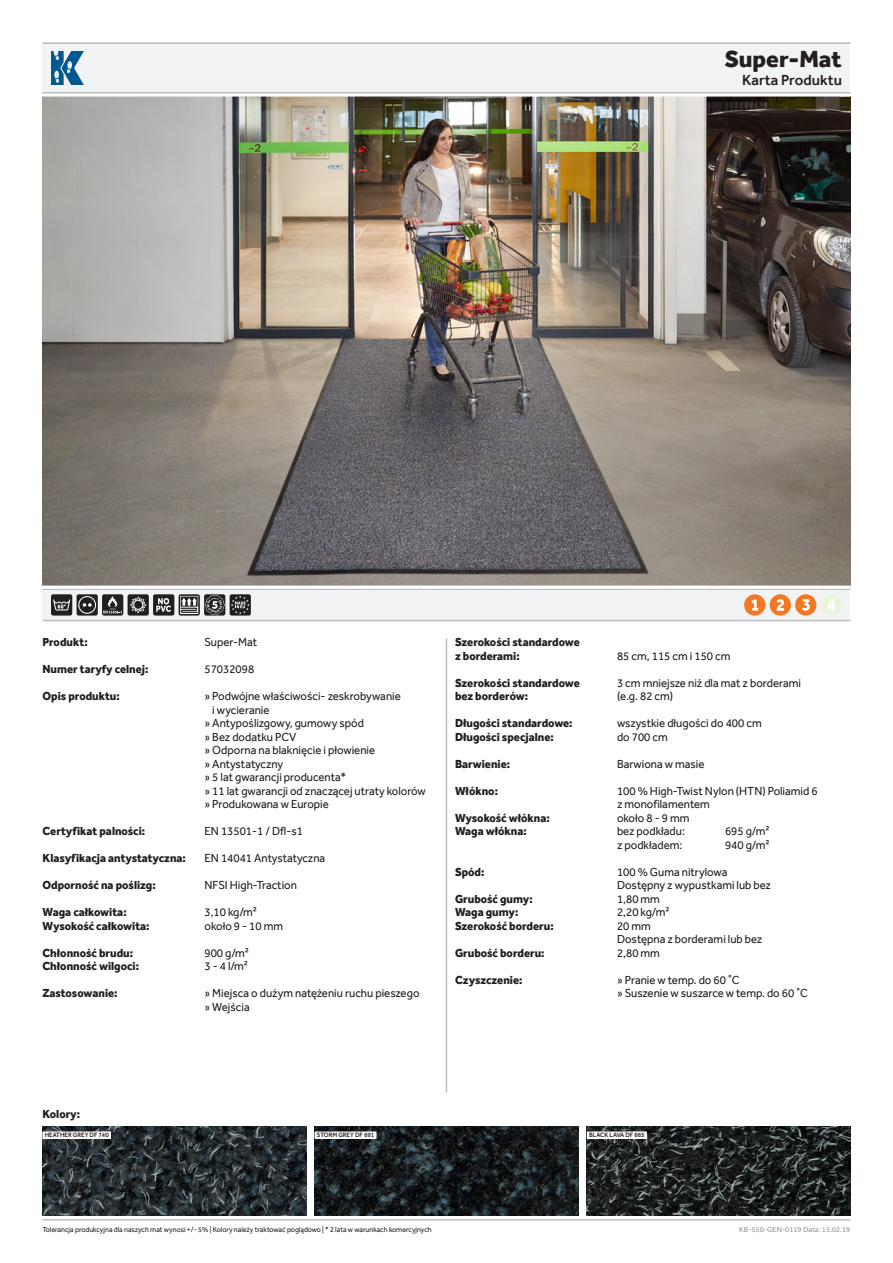
<style>
.page{position:relative;width:893px;height:1263px;background:#fff}
.page>*{position:absolute;margin:0;border:0;box-sizing:border-box;transform-origin:0 0}
.t1{font:800 24px "Effra";color:#231f20}
.t2{font:500 15px "Effra";color:#231f20}
.t3{font:12px/13.5px "Effra";color:#231f20;scale:.95 1}
.t4{font:800 12px/13.5px "Effra";color:#231f20;scale:.95 1}
.t5{font:7.5px "Effra";color:#231f20;scale:.95 1}
.t6{font:7.5px "Effra";color:#939598}
.t7{font:500 6.6px "Effra";color:#231f20;scale:.95 1}
.t8{font:800 2.85px "Effra";color:#fff}
</style>
<div class="page">
<div style="left:43px;top:43px;width:807px;height:51px;background:#f2f3f4"></div>
<img style="left:43px;top:97px;width:807px;height:489px">
<hr style="left:43px;top:43px;width:807px;height:1px;background:#bcbdc0">
<hr style="left:43px;top:92px;width:807px;height:2px;background:#bcbdc0">
<hr style="left:43px;top:589px;width:807px;height:1px;background:#bcbdc0">
<div style="left:43px;top:590px;width:807px;height:30px;background:#f2f3f4"></div>
<hr style="left:43px;top:620px;width:807px;height:1px;background:#bcbdc0">
<div style="left:51px;top:594px;width:21px;height:22px;background:#231f20;border-radius:2px"></div>
<svg style="left:53px;top:599px;width:17px;height:11px"></svg>
<div style="left:77px;top:594px;width:21px;height:22px;background:#231f20;border-radius:2px"></div>
<div style="left:78px;top:596px;width:18px;height:18px;border:1px solid #fff;border-radius:50%"></div>
<svg style="left:83px;top:603px;width:9px;height:4px"></svg>
<svg style="left:102px;top:594px;width:21px;height:22px"></svg>
<svg style="left:103px;top:596px;width:19px;height:17px"></svg>
<div style="left:128px;top:594px;width:21px;height:22px;background:#231f20;border-radius:2px"></div>
<svg style="left:130px;top:597px;width:16px;height:16px"></svg>
<div style="left:153px;top:594px;width:21px;height:22px;background:#231f20;border-radius:2px"></div>
<svg style="left:156px;top:598px;width:15px;height:14px"></svg>
<svg style="left:179px;top:594px;width:21px;height:22px"></svg>
<svg style="left:180px;top:596px;width:18px;height:18px"></svg>
<svg style="left:204px;top:594px;width:21px;height:22px"></svg>
<div style="left:230px;top:594px;width:21px;height:22px;background:#231f20;border-radius:2px"></div>
<svg style="left:231px;top:596px;width:19px;height:18px"></svg>
<div style="left:744px;top:594px;width:21px;height:22px;background:#f47721;border-radius:50%"></div>
<svg style="left:751px;top:599px;width:7px;height:11px"></svg>
<div style="left:770px;top:594px;width:21px;height:22px;background:#f47721;border-radius:50%"></div>
<svg style="left:776px;top:599px;width:8px;height:12px"></svg>
<div style="left:795px;top:594px;width:21px;height:22px;background:#f47721;border-radius:50%"></div>
<svg style="left:802px;top:599px;width:8px;height:12px"></svg>
<div style="left:821px;top:594px;width:21px;height:22px;background:#e9f6dc;border-radius:50%"></div>
<svg style="left:827px;top:599px;width:8px;height:11px"></svg>
<svg style="left:51px;top:51px;width:33px;height:34px"></svg>
<hr style="left:43px;top:1219px;width:807px;height:1px;background:#bcbdc0">
<hr style="left:446px;top:638px;width:1px;height:455px;background:#bcbdc0">
<img style="left:43px;top:1127px;width:263px;height:89px">
<div style="left:43px;top:1131px;width:68px;height:8px;background:#fff"></div>
<img style="left:315px;top:1127px;width:263px;height:89px">
<div style="left:315px;top:1131px;width:61px;height:8px;background:#fff"></div>
<img style="left:587px;top:1127px;width:263px;height:89px">
<div style="left:587px;top:1131px;width:60px;height:8px;background:#fff"></div>
<svg style="left:205px;top:595px;width:20px;height:19px"></svg>
<p class="t1" style="left:725px;top:45px;width:119px">Super-Mat</p>
<p class="t2" style="left:742px;top:71px;width:101px">Karta Produktu</p>
<p class="t8" style="left:214px;top:597px;width:3px">*</p>
<p class="t4" style="left:43px;top:635px;width:49px">Produkt:</p>
<p class="t3" style="left:205px;top:635px;width:57px">Super-Mat</p>
<p class="t4" style="left:43px;top:662px;width:113px">Numer taryfy celnej:</p>
<p class="t3" style="left:205px;top:662px;width:54px">57032098</p>
<p class="t4" style="left:43px;top:689px;width:83px">Opis produktu:</p>
<p class="t3" style="left:212px;top:689px;width:200px;text-indent:-8px">» Podwójne właściwości- zeskrobywanie i wycieranie</p>
<p class="t3" style="left:205px;top:716px;width:169px">» Antypoślizgowy, gumowy spód</p>
<p class="t3" style="left:205px;top:730px;width:98px">» Bez dodatku PCV</p>
<p class="t3" style="left:205px;top:743px;width:181px">» Odporna na blaknięcie i płowienie</p>
<p class="t3" style="left:205px;top:757px;width:84px">» Antystatyczny</p>
<p class="t3" style="left:205px;top:770px;width:151px">» 5 lat gwarancji producenta*</p>
<p class="t3" style="left:205px;top:784px;width:234px">» 11 lat gwarancji od znaczącej utraty kolorów</p>
<p class="t3" style="left:205px;top:797px;width:132px">» Produkowana w Europie</p>
<p class="t4" style="left:43px;top:824px;width:110px">Certyfikat palności:</p>
<p class="t3" style="left:205px;top:824px;width:105px">EN 13501-1 / Dfl-s1</p>
<p class="t4" style="left:43px;top:851px;width:152px">Klasyfikacja antystatyczna:</p>
<p class="t3" style="left:205px;top:851px;width:129px">EN 14041 Antystatyczna</p>
<p class="t4" style="left:43px;top:878px;width:121px">Odporność na poślizg:</p>
<p class="t3" style="left:205px;top:878px;width:99px">NFSI High-Traction</p>
<p class="t4" style="left:43px;top:905px;width:90px">Waga całkowita:</p>
<p class="t3" style="left:205px;top:905px;width:57px">3,10 kg/m²</p>
<p class="t4" style="left:43px;top:919px;width:114px">Wysokość całkowita:</p>
<p class="t3" style="left:205px;top:919px;width:84px">około 9 - 10 mm</p>
<p class="t4" style="left:43px;top:946px;width:97px">Chłonność brudu:</p>
<p class="t3" style="left:205px;top:946px;width:48px">900 g/m²</p>
<p class="t4" style="left:43px;top:959px;width:103px">Chłonność wilgoci:</p>
<p class="t3" style="left:205px;top:959px;width:47px">3 - 4 l/m²</p>
<p class="t4" style="left:43px;top:986px;width:81px">Zastosowanie:</p>
<p class="t3" style="left:205px;top:986px;width:228px">» Miejsca o dużym natężeniu ruchu pieszego » Wejścia</p>
<p class="t4" style="left:455px;top:635px;width:133px">Szerokości standardowe z borderami:</p>
<p class="t3" style="left:617px;top:649px;width:121px">85 cm, 115 cm i 150 cm</p>
<p class="t4" style="left:455px;top:676px;width:133px">Szerokości standardowe</p>
<p class="t3" style="left:617px;top:676px;width:195px">3 cm mniejsze niż dla mat z borderami</p>
<p class="t4" style="left:455px;top:689px;width:79px">bez borderów:</p>
<p class="t3" style="left:617px;top:689px;width:61px">(e.g. 82 cm)</p>
<p class="t4" style="left:455px;top:716px;width:125px">Długości standardowe:</p>
<p class="t3" style="left:617px;top:716px;width:154px">wszystkie długości do 400 cm</p>
<p class="t4" style="left:455px;top:730px;width:105px">Długości specjalne:</p>
<p class="t3" style="left:617px;top:730px;width:55px">do 700 cm</p>
<p class="t4" style="left:455px;top:757px;width:59px">Barwienie:</p>
<p class="t3" style="left:617px;top:757px;width:94px">Barwiona w masie</p>
<p class="t4" style="left:455px;top:784px;width:47px">Włókno:</p>
<p class="t3" style="left:617px;top:784px;width:213px">100 % High-Twist Nylon (HTN) Poliamid 6 z monofilamentem</p>
<p class="t4" style="left:455px;top:811px;width:101px">Wysokość włókna:</p>
<p class="t3" style="left:617px;top:811px;width:78px">około 8 - 9 mm</p>
<p class="t4" style="left:455px;top:824px;width:77px">Waga włókna:</p>
<p class="t3" style="left:617px;top:824px;width:73px">bez podkładu:</p>
<p class="t3" style="left:725px;top:824px;width:48px">695 g/m²</p>
<p class="t3" style="left:617px;top:838px;width:70px">z podkładem:</p>
<p class="t3" style="left:725px;top:838px;width:48px">940 g/m²</p>
<p class="t4" style="left:455px;top:865px;width:33px">Spód:</p>
<p class="t3" style="left:617px;top:865px;width:164px">100 % Guma nitrylowa<br>Dostępny z wypustkami lub bez</p>
<p class="t4" style="left:455px;top:892px;width:83px">Grubość gumy:</p>
<p class="t3" style="left:617px;top:892px;width:47px">1,80 mm</p>
<p class="t4" style="left:455px;top:905px;width:68px">Waga gumy:</p>
<p class="t3" style="left:617px;top:905px;width:57px">2,20 kg/m²</p>
<p class="t4" style="left:455px;top:919px;width:105px">Szerokość borderu:</p>
<p class="t3" style="left:617px;top:919px;width:154px">20 mm<br>Dostępna z borderami lub bez</p>
<p class="t4" style="left:455px;top:946px;width:96px">Grubość borderu:</p>
<p class="t3" style="left:617px;top:946px;width:47px">2,80 mm</p>
<p class="t4" style="left:455px;top:973px;width:72px">Czyszczenie:</p>
<p class="t3" style="left:617px;top:973px;width:130px">» Pranie w temp. do 60 ˚C</p>
<p class="t3" style="left:617px;top:986px;width:202px">» Suszenie w suszarce w temp. do 60 ˚C</p>
<p class="t4" style="left:43px;top:1107px;width:41px">Kolory:</p>
<p class="t7" style="left:45px;top:1131px;width:69px">HEATHER GREY DF 740</p>
<p class="t7" style="left:317px;top:1131px;width:62px">STORM GREY DF 691</p>
<p class="t7" style="left:589px;top:1131px;width:60px">BLACK LAVA DF 665</p>
<p class="t5" style="left:43px;top:1225px;width:411px">Tolerancja produkcyjna dla naszych mat wynosi +/- 5% | Kolory należy traktować poglądowo | * 2 lata w warunkach komercyjnych</p>
<p class="t6" style="left:739px;top:1225px;width:113px">KB-550-GEN-0119 Data: 15.02.19</p>
</div>
